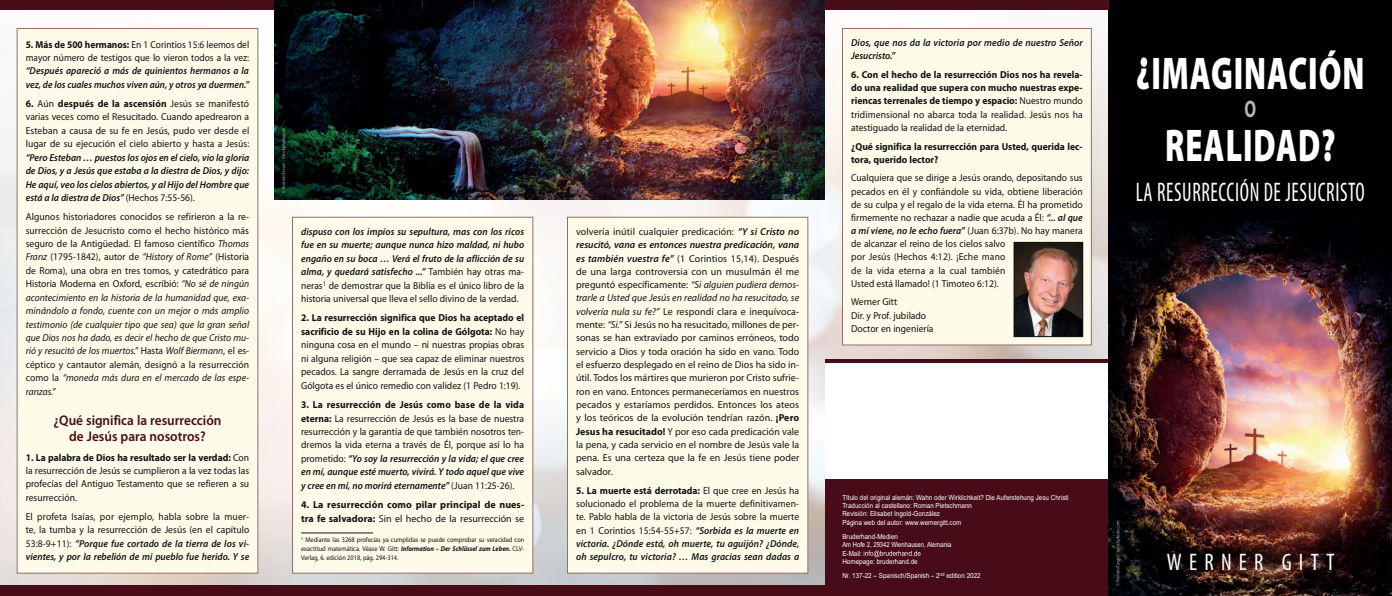
<style>
.page{position:relative;width:1392px;height:596px;background:#fff}
.page>*{position:absolute;margin:0;border:0;box-sizing:border-box;transform-origin:0 0}
.t1{font:900 46px "Myriad Pro";letter-spacing:.03em;color:#fff;scale:.68 1}
.t2{font:condensed 27px "Myriad Pro";letter-spacing:.03em;color:#fff;scale:.77 1}
.t3{font:condensed 24px "Myriad Pro";letter-spacing:.32em;color:#fff;scale:.95 1}
.t4{font:700 24px "Myriad Pro";color:#b4b5b8;scale:.68 1}
.Überschrift_1{font:600 14px/16.3px "Myriad Pro";color:#470c17;text-align:center;scale:.95 1}
.t5{font:10.1px/13.4px "Myriad Pro";color:#111416;text-align:justify;scale:.95 1}
.t6{font:10.1px/13.3px "Myriad Pro";color:#111416;text-align:justify}
.t7{font:italic 10.1px/13.4px "Myriad Pro";letter-spacing:.01em;color:#111416;text-align:justify;scale:.95 1}
.t8{font:italic 600 10.1px/13.5px "Myriad Pro";color:#111416;text-align:justify;scale:.95 1}
.t9{font:700 10.1px/13.1px "Myriad Pro";color:#111416;text-align:justify;scale:.95 1}
.t10{font:italic 600 10.1px/13.4px "Myriad Pro";color:#111416;text-align:justify;scale:.93 1}
.t11{font:700 10.1px/13.5px "Myriad Pro";color:#111416}
.t12{font:7px/8.4px "Arial";color:#fff;scale:.9 1}
.Fußnote{font:7px/9.1px "Myriad Pro";color:#111416;text-align:justify;scale:.9 1}
.s1{font-weight:700;font-style:normal}
.s2{font-weight:400;font-style:normal}
.s3{font-weight:700}
.s4{font-weight:600;font-style:italic}
.s5{font-style:normal}
.s6{font-weight:400}
.s7{font-weight:700;font-style:italic}
.s8{font-style:italic}
</style>
<div class="page">
<img style="left:0;top:10px;width:1108px;height:575px">
<div style="left:1108px;top:0;width:284px;height:228px;background:#010103"></div>
<div style="left:0;top:585px;width:825px;height:10px;background:#470c17"></div>
<div style="left:17px;top:28px;width:241px;height:544px;background:#fefbe8"></div>
<div style="left:17px;top:28px;width:241px;height:545px;border:1px solid #906f6e"></div>
<div style="left:825px;top:358px;width:283px;height:5px;background:#470c17"></div>
<div style="left:825px;top:363px;width:283px;height:129px;background:#fff"></div>
<div style="left:0;top:0;width:1108px;height:10px;background:#470c17"></div>
<img style="left:275px;top:0;width:550px;height:200px">
<div style="left:567px;top:217px;width:241px;height:355px;background:#fefbe8"></div>
<div style="left:567px;top:217px;width:241px;height:356px;border:1px solid #906f6e"></div>
<div style="left:292px;top:217px;width:241px;height:355px;background:#fefbe8"></div>
<hr style="left:301px;top:532px;width:72px;height:1px;background:#111416">
<div style="left:292px;top:217px;width:241px;height:356px;border:1px solid #906f6e"></div>
<div style="left:825px;top:479px;width:283px;height:116px;background:#470c17"></div>
<img style="left:1108px;top:221px;width:284px;height:374px">
<div style="left:842px;top:28px;width:249px;height:317px;background:#fefbe8"></div>
<div style="left:842px;top:28px;width:249px;height:317px;border:1px solid #906f6e"></div>
<img style="left:1016px;top:244px;width:65px;height:90px">
<div style="left:1014px;top:242px;width:69px;height:94px;border:1px solid #111416"></div>
<svg style="left:1116px;top:520px;width:4px;height:65px"></svg>
<svg style="left:282px;top:128px;width:4px;height:65px"></svg>
<svg style="left:864px;top:550px;width:56px;height:7px"></svg>
<p class="t10" style="left:26px;top:37px;width:242px"><span class="s1">5. Más de 500 hermanos:</span> <span class="s2">En 1 Corintios 15:6 leemos del mayor número de testigos que lo vieron todos a la vez: </span>“Después apareció a más de quinientos hermanos a la vez, de los cuales muchos viven aún, y otros ya duermen.”</p>
<p class="t5" style="left:26px;top:97px;width:237px"><span class="s3">6.</span> Aún <span class="s3">después de la ascensión</span> Jesús se manifestó varias veces como el Resucitado. Cuando apedrearon a Esteban a causa de su fe en Jesús, pudo ver desde el lugar de su ejecución el cielo abierto y hasta a Jesús: <span class="s4">“Pero Esteban … puestos los ojos en el cielo, vio la gloria de Dios, y a Jesús que estaba a la diestra de Dios, y dijo:<br>He aquí, veo los cielos abiertos, y al Hijo del Hombre que está a la diestra de Dios”</span> (Hechos 7:55-56).</p>
<p class="t7" style="left:26px;top:210px;width:237px"><span class="s5">Algunos historiadores conocidos se refirieron a la re&shy;surrección de Jesucristo como el hecho histórico más seguro de la Antigüedad. El famoso científico</span> Thomas Franz <span class="s5">(1795-1842), autor de</span> “History of Rome” <span class="s5">(Historia de Roma), una obra en tres tomos, y catedrático para Historia Moderna en Oxford, escribió:</span> “No sé de ningún acontecimiento en la historia de la humanidad que, exa&shy;minándolo a fondo, cuente con un mejor o más amplio testimonio (de cualquier tipo que sea) que la gran señal que Dios nos ha dado, es decir el hecho de que Cristo mu&shy;rió y resucitó de los muertos.” <span class="s5">Hasta</span> Wolf Biermann<span class="s5">, el es&shy;céptico y cantautor alemán, designó a la resurrección como la</span> “moneda más dura en el mercado de las espe&shy;ranzas.”</p>
<p class="Überschrift_1" style="left:54px;top:411px;width:178px">¿Qué significa la resurrección de Jesús para nosotros?</p>
<p class="t5" style="left:26px;top:450px;width:237px"><span class="s3">1. La palabra de Dios ha resultado ser la verdad:</span> Con la resurrección de Jesús se cumplieron a la vez todas las profecías del Antiguo Testamento que se refieren a su resurrección.</p>
<p class="t5" style="left:26px;top:509px;width:237px">El profeta Isaías, por ejemplo, habla sobre la muer&shy;te, la tumba y la resurrección de Jesús (en el capítulo 53:8‑9+11): <span class="s4">“Porque fue cortado de la tierra de los vi&shy;vientes, y por la rebelión de mi pueblo fue herido. Y se</span></p>
<p class="t8" style="left:301px;top:224px;width:236px">dispuso con los impíos su sepultura, mas con los ricos fue en su muerte; aunque nunca hizo maldad, ni hubo engaño en su boca … Verá el fruto de la aflicción de su alma, y quedará satisfecho ...” <span class="s2">También hay otras ma&shy;neras</span><sup>1</sup> <span class="s2">de demostrar que la Biblia es el único libro de la historia universal que lleva el sello divino de la verdad.</span></p>
<p class="t5" style="left:301px;top:311px;width:236px"><span class="s3">2. La resurrección significa que Dios ha aceptado el sacrificio de su Hijo en la colina de Gólgota:</span> No hay ninguna cosa en el mundo – ni nuestras propias obras ni alguna religión – que sea capaz de eliminar nuestros pecados. La sangre derramada de Jesús en la cruz del Gólgota es el único remedio con validez (1 Pedro 1:19).</p>
<p class="t5" style="left:301px;top:397px;width:236px"><span class="s3">3. La resurrección de Jesús como base de la vida eterna:</span> La resurrección de Jesús es la base de nuestra resurrección y la garantía de que también nosotros ten&shy;dremos la vida eterna a través de Él, porque así lo ha prometido: <span class="s4">“Yo soy la resurrección y la vida; el que cree en mí, aunque esté muerto, vivirá. Y todo aquel que vive y cree en mí, no morirá eternamente”</span> (Juan 11:25-26).</p>
<p class="t11" style="left:301px;top:497px;width:225px">4. La resurrección como pilar principal de nues&shy;tra fe salvadora: <span class="s6">Sin el hecho de la resurrección se</span></p>
<p class="Fußnote" style="left:301px;top:534px;width:249px"><sup>1</sup> Mediante las 3268 profecías ya cumplidas se puede comprobar su veracidad con exactitud matemática. Véase W. Gitt: <span class="s7">Information – Der Schlüssel zum Leben.</span> CLV-Verlag, 6. edición 2018, pág. 294-314.</p>
<p class="t6" style="left:576px;top:224px;width:225px">volvería inútil cualquier predicación: <span class="s4">“Y si Cristo no resucitó, vana es entonces nuestra predicación, vana es también vuestra fe”</span> (1 Corintios 15,14). Después de una larga controversia con un musulmán él me preguntó específicamente: <span class="s8">“Si alguien pudiera demos&shy;trarle a Usted que Jesús en realidad no ha resucitado, se volvería nula su fe?”</span> Le respondí clara e inequívoca&shy;mente: <span class="s8">“Si.”</span> Si Jesús no ha resucitado, millones de per&shy;sonas se han extraviado por caminos erróneos, todo servicio a Dios y toda oración ha sido en vano. Todo el esfuerzo desplegado en el reino de Dios ha sido in&shy;útil. Todos los mártires que murieron por Cristo sufrie&shy;ron en vano. Entonces permaneceríamos en nuestros pecados y estaríamos perdidos. Entonces los ateos y los teóricos de la evolución tendrían razón. <span class="s3">¡Pero Jesus ha resucitado!</span> Y por eso cada predicación vale la pena, y cada servicio en el nombre de Jesús vale la pena. Es una certeza que la fe en Jesús tiene poder salvador.</p>
<p class="t5" style="left:576px;top:483px;width:236px"><span class="s3">5. La muerte está derrotada:</span> El que cree en Jesús ha solucionado el problema de la muerte definitivamen&shy;te. Pablo habla de la victoria de Jesús sobre la muerte en 1 Corintios 15:54-55+57: <span class="s4">“Sorbida es la muerte en victoria. ¿Dónde está, oh muerte, tu aguijón? ¿Dónde, oh sepulcro, tu victoria? … Mas gracias sean dadas a</span></p>
<p class="t8" style="left:851px;top:36px;width:245px;line-height:13.1px">Dios, que nos da la victoria por medio de nuestro Señor<br>Jesucristo.”</p>
<p class="t9" style="left:851px;top:68px;width:245px">6. Con el hecho de la resurrección Dios nos ha revela&shy;do una realidad que supera con mucho nuestras expe&shy;riencas terrenales de tiempo y espacio: <span class="s6">Nuestro mundo tridimensional no abarca toda la realidad. Jesús nos ha atestiguado la realidad de la eternidad.</span></p>
<p class="t9" style="left:851px;top:139px;width:245px">¿Qué significa la resurrección para Usted, querida lec&shy;tora, querido lector?</p>
<p class="t5" style="left:851px;top:171px;width:245px;line-height:13.1px;text-align:left">Cualquiera que se dirige a Jesús orando, depositando sus pecados en él y confiándole su vida, obtiene liberación de su culpa y el regalo de la vida eterna. Él ha prometido firmemente no rechazar a nadie que acuda a Él: <span class="s4">“... al que a mí viene, no le echo fuera”</span> (Juan 6:37b). No hay manera de alcanzar el reino de los cielos salvo<br>por Jesús (Hechos 4:12). ¡Eche mano<br>de la vida eterna a la cual también<br>Usted está llamado! (1 Timoteo 6:12).</p>
<p class="t5" style="left:851px;top:295px;width:50px">Werner Gitt</p>
<p class="t5" style="left:851px;top:308px;width:81px">Dir. y Prof. jubilado</p>
<p class="t5" style="left:851px;top:321px;width:88px">Doctor en ingeniería</p>
<p class="t12" style="left:842px;top:492px;width:253px">Título del original alemán: Wahn oder Wirklichkeit? Die Auferstehung Jesu Christi</p>
<p class="t12" style="left:842px;top:501px;width:146px">Traducción al castellano: Roman Pietschmann</p>
<p class="t12" style="left:842px;top:509px;width:110px">Revisión: Elisabet Ingold-González</p>
<p class="t12" style="left:842px;top:518px;width:134px">Página web del autor: www.wernergitt.com</p>
<p class="t12" style="left:842px;top:532px;width:123px">Bruderhand-Medien<br>Am Hofe 2, 29342 Wienhausen, Alemania<br>E-Mail:</p>
<p class="t12" style="left:842px;top:557px;width:85px">Homepage: bruderhand.de</p>
<p class="t12" style="left:842px;top:571px;width:155px">Nr. 137-22 – Spanisch/Spanish – 2<sup>nd</sup> edition 2022</p>
<p class="t1" style="left:1136px;top:43px;width:337px">¿IMAGINACIÓN</p>
<p class="t4" style="left:1244px;top:93px;width:19px">O</p>
<p class="t1" style="left:1165px;top:115px;width:252px">REALIDAD?</p>
<p class="t2" style="left:1136px;top:176px;width:299px">LA RESURRECCIÓN DE JESUCRISTO</p>
<p class="t3" style="left:1167px;top:547px;width:178px">WERNER GITT</p>
</div>
